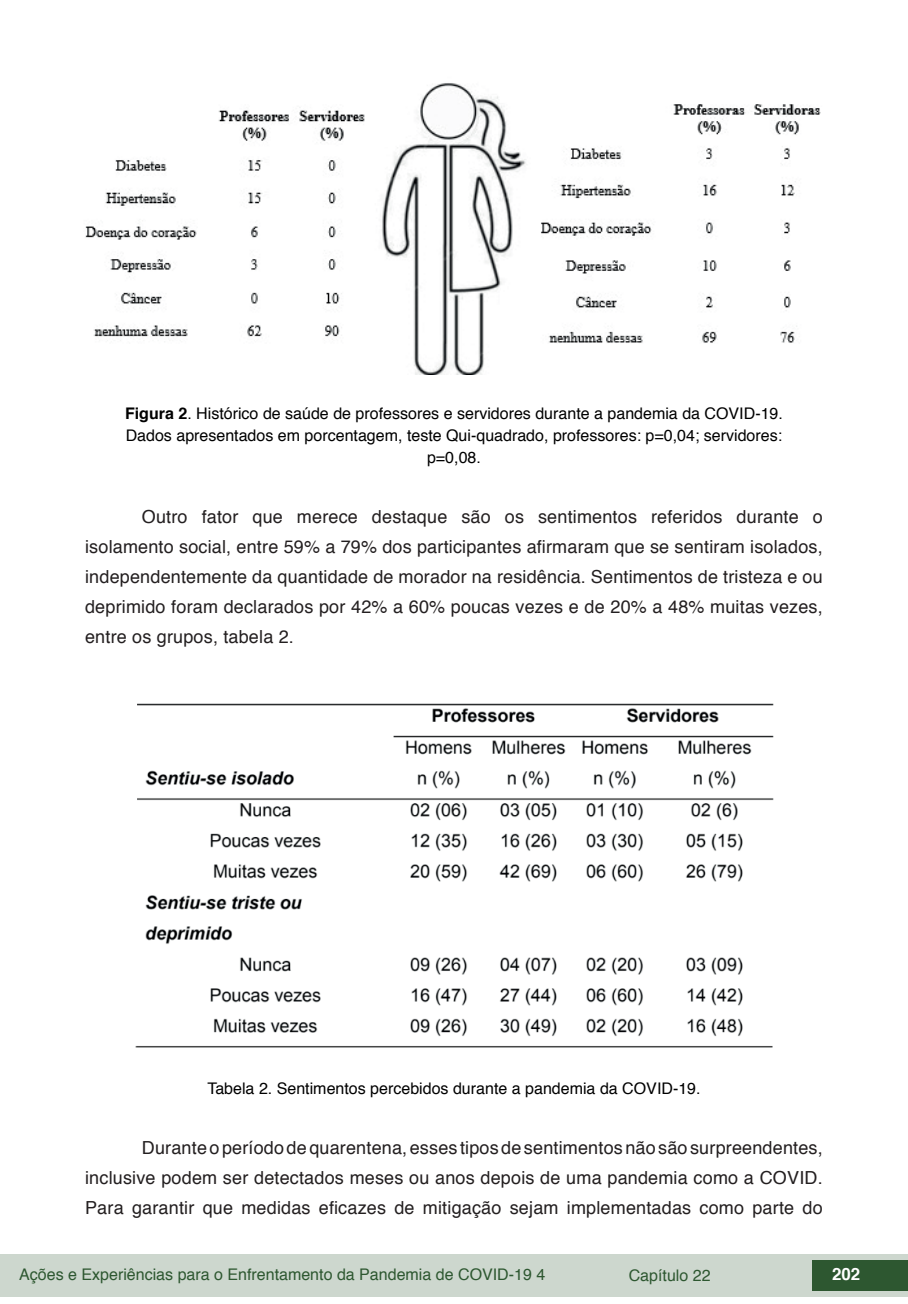
<style>
.page{position:relative;width:908px;height:1304px;background:#fff}
.page>*{position:absolute;margin:0;border:0;box-sizing:border-box;transform-origin:0 0}
.t1{font:18px/30px "Helvetica";letter-spacing:.01em;color:#231f20;text-align:justify}
.t2{font:700 16.8px "Helvetica";color:#fff}
.t3{font:16px/22px "Helvetica";color:#000;text-align:center}
.t4{font:16px "Helvetica";color:#2d5730}
.s1{font-weight:700}
</style>
<div class="page">
<div style="left:0;top:1254px;width:906px;height:43px;background:#cdd7ce"></div>
<div style="left:812px;top:1261px;width:95px;height:30px;background:#2d5730"></div>
<img style="left:85px;top:83px;width:736px;height:292px">
<img style="left:135px;top:703px;width:639px;height:345px">
<p class="t3" style="left:125px;top:403px;width:659px"><span class="s1">Figura 2</span>. Histórico de saúde de professores e servidores durante a pandemia da COVID-19.<br>Dados apresentados em porcentagem, teste Qui-quadrado, professores: p=0,04; servidores: p=0,08.</p>
<p class="t1" style="left:85px;top:503px;width:738px;text-indent:57px">Outro fator que merece destaque são os sentimentos referidos durante o isolamento social, entre 59% a 79% dos participantes afirmaram que se sentiram isolados, independentemente da quantidade de morador na residência. Sentimentos de tristeza e ou deprimido foram declarados por 42% a 60% poucas vezes e de 20% a 48% muitas vezes, entre os grupos, tabela 2.</p>
<p class="t3" style="left:207px;top:1078px;width:494px">Tabela 2. Sentimentos percebidos durante a pandemia da COVID-19.</p>
<p class="t1" style="left:85px;top:1133px;width:738px;text-indent:57px">Durante o período de quarentena, esses tipos de sentimentos não são surpreendentes, inclusive podem ser detectados meses ou anos depois de uma pandemia como a COVID.<br>Para garantir que medidas eficazes de mitigação sejam implementadas como parte do</p>
<p class="t4" style="left:19px;top:1262px;width:527px">Ações e Experiências para o Enfrentamento da Pandemia de COVID-19 4</p>
<p class="t4" style="left:628px;top:1263px;width:83px">Capítulo 22</p>
<p class="t2" style="left:831px;top:1261px;width:30px">202</p>
</div>
